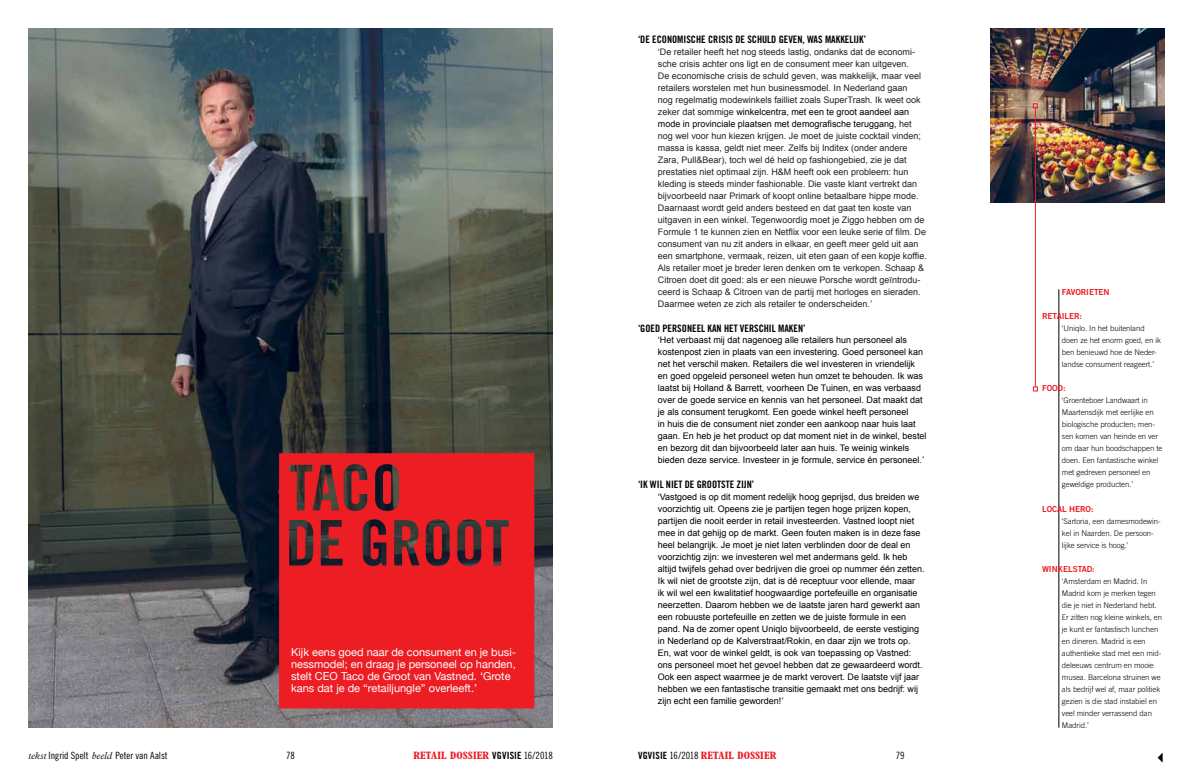
<style>
.page{position:relative;width:1191px;height:780px;background:#fff}
.page>*{position:absolute;margin:0;border:0;box-sizing:border-box;transform-origin:0 0}
.t1{font:11px/12px "Helvetica Neue";color:#fff}
.t2{font:700 condensed 10.7px "M Plantin";letter-spacing:.015em;color:#ed1d24}
.t3{font:10.2px "Trade Gothic Bold Cond Twenty";color:#000}
.t4{font:10px "Trade Gothic Cond Eighteen";letter-spacing:-.005em;color:#000}
.t5{font:9px/12px "Arial";color:#000}
.t6{font:9px/12px "Arial";color:#222}
.t7{font:8.3px "Trade Gothic Bold Two";letter-spacing:-.005em;color:#ed1d24}
.t8{font:300 7.8px/12px "Trade Gothic";letter-spacing:-.005em;color:#000}
.s1{font-family:"Helvetica"}
.s2{color:#000}
.s3{font-family:"M Plantin";font-weight:300;font-style:italic}
.s4{font-family:"Trade Gothic Bold Cond Twenty";font-weight:400;font-stretch:normal;font-size:10px;color:#000}
.s5{font-family:"Trade Gothic Cond Eighteen";font-weight:400;font-stretch:normal;font-size:10px;color:#000}
</style>
<div class="page">
<hr style="left:1058px;top:289px;width:1px;height:438px;background:#000">
<img style="left:28px;top:29px;width:525px;height:698px">
<svg style="left:279px;top:453px;width:255px;height:255px;background:#d51f25"></svg>
<svg style="left:465px;top:526px;width:8px;height:33px"></svg>
<svg style="left:1157px;top:753px;width:5px;height:9px"></svg>
<img style="left:990px;top:28px;width:174px;height:174px">
<hr style="left:1034px;top:108px;width:2px;height:279px;background:#ed1d24">
<svg style="left:1032px;top:103px;width:6px;height:5px"></svg>
<svg style="left:1032px;top:386px;width:6px;height:5px"></svg>
<p class="t1" style="left:291px;top:646px;width:226px">Kijk eens goed naar de consument en je busi&shy;nessmodel; en draag je personeel op handen, stelt CEO Taco de Groot van Vastned. ‘Grote kans dat je de “retailjungle” overleeft.’</p>
<p class="t3" style="left:638px;top:34px;width:229px">‘DE ECONOMISCHE CRISIS DE SCHULD GEVEN, WAS MAKKELIJK’</p>
<p class="t6" style="left:658px;top:46px;width:270px"><span class="s1">‘</span>De retailer heeft het nog steeds lastig, ondanks dat de economi&shy;sche crisis achter ons ligt en de consument meer kan uitgeven.<br>De economische crisis de schuld geven, was makkelijk, maar veel retailers worstelen met hun businessmodel. In Nederland gaan<br>nog regelmatig modewinkels failliet zoals SuperTrash. Ik weet ook zeker dat sommige <span class="s2">winkelcentra, met een te groot aandeel aan mode in provinciale plaatsen met demografische teruggang,</span> het nog wel voor hun kiezen krijgen. Je moet de juiste cocktail vinden; massa is kassa, geldt niet meer. Zelfs bij Inditex (onder andere Zara, Pull&amp;Bear), toch wel dé held op fashiongebied, zie je dat prestaties niet optimaal zijn. H&amp;M heeft ook een probleem: hun kleding is steeds minder fashionable. Die vaste klant vertrekt dan bijvoorbeeld naar Primark of koopt online betaalbare hippe mode.<br>Daarnaast wordt geld anders besteed en dat gaat ten koste van uitgaven in een winkel. Tegenwoordig moet je Ziggo hebben om de Formule 1 te kunnen zien en Netflix voor een leuke serie of film. De consument van nu zit anders in elkaar, en geeft meer geld uit aan een smartphone, vermaak, reizen, uit eten gaan of een kopje koffie.<br>Als retailer moet je breder leren denken om te verkopen. Schaap &amp; Citroen doet dit goed: als er een nieuwe Porsche wordt geïntrodu&shy;ceerd is Schaap &amp; Citroen van de partij met horloges en sieraden.<br>Daarmee weten ze zich als retailer te onderscheiden.<span class="s1">’</span></p>
<p class="t3" style="left:638px;top:322px;width:169px">‘GOED PERSONEEL KAN HET VERSCHIL MAKEN’</p>
<p class="t5" style="left:658px;top:334px;width:270px"><span class="s1">‘</span>Het verbaast mij dat nagenoeg alle retailers hun personeel als kostenpost zien in plaats van een investering. Goed personeel kan net het verschil maken. Retailers die wel investeren in vriendelijk en goed opgeleid personeel weten hun omzet te behouden. Ik was laatst bij Holland &amp; Barrett, voorheen De Tuinen, en was verbaasd over de goede service en kennis van het personeel. Dat maakt dat je als consument terugkomt. Een goede winkel heeft personeel<br>in huis die de consument niet zonder een aankoop naar huis laat gaan. En heb je het product op dat moment niet in de winkel, bestel en bezorg dit dan bijvoorbeeld later aan huis. Te weinig winkels bieden deze service. Investeer in je formule, service én personeel.<span class="s1">’</span></p>
<p class="t3" style="left:638px;top:478px;width:118px">‘IK WIL NIET DE GROOTSTE ZIJN’</p>
<p class="t5" style="left:658px;top:490px;width:268px"><span class="s1">‘</span>Vastgoed is op dit moment redelijk hoog geprijsd, dus breiden we voorzichtig uit. Opeens zie je partijen tegen hoge prijzen kopen, partijen die nooit eerder in retail investeerden. Vastned loopt niet mee in dat gehijg op de markt. Geen fouten maken is in deze fase heel belangrijk. Je moet je niet laten verblinden door de deal en voorzichtig zijn: we investeren wel met andermans geld. Ik heb altijd twijfels gehad over bedrijven die groei op nummer één zetten.<br>Ik wil niet de grootste zijn, dat is dé receptuur voor ellende, maar<br>ik wil wel een kwalitatief hoogwaardige portefeuille en organisatie neerzetten. Daarom hebben we de laatste jaren hard gewerkt aan een robuuste portefeuille en zetten we de juiste formule in een pand. Na de zomer opent Uniqlo bijvoorbeeld, de eerste vestiging in Nederland op de Kalverstraat/Rokin, en daar zijn we trots op.<br>En, wat voor de winkel geldt, is ook van toepassing op Vastned: ons personeel moet het gevoel hebben dat ze gewaardeerd wordt.<br>Ook een aspect waarmee je de markt verovert. De laatste vijf jaar hebben we een fantastische transitie gemaakt met ons bedrijf: wij zijn echt een familie geworden!<span class="s1">’</span></p>
<p class="t4" style="left:28px;top:749px;width:141px"><span class="s3">tekst</span> Ingrid Spelt <span class="s3">beeld</span> Peter van Aalst</p>
<p class="t4" style="left:286px;top:749px;width:10px">78</p>
<p class="t2" style="left:413px;top:748px;width:141px">RETAIL DOSSIER <span class="s4">VGVISIE</span> <span class="s5">16/2018</span></p>
<p class="t2" style="left:638px;top:748px;width:140px"><span class="s4">VGVISIE</span> <span class="s5">16/2018</span> RETAIL DOSSIER</p>
<p class="t4" style="left:896px;top:749px;width:10px">79</p>
<p class="t7" style="left:1062px;top:287px;width:49px">FAVORIETEN</p>
<p class="t7" style="left:1042px;top:311px;width:41px">RETAILER:</p>
<p class="t8" style="left:1062px;top:322px;width:101px">‘Uniqlo. In het buitenland doen ze het enorm goed, en ik ben benieuwd hoe de Neder&shy;landse consument reageert.’</p>
<p class="t7" style="left:1042px;top:383px;width:25px">FOOD:</p>
<p class="t8" style="left:1062px;top:394px;width:102px">‘Groenteboer Landwaart in<br>Maartensdijk met eerlijke en biologische producten; men&shy;sen komen van heinde en ver om daar hun boodschappen te doen. Een fantastische winkel met gedreven personeel en geweldige producten.’</p>
<p class="t7" style="left:1042px;top:503px;width:53px">LOCAL HERO:</p>
<p class="t8" style="left:1062px;top:514px;width:100px">‘Sartoria, een damesmodewin&shy;kel in Naarden. De persoon&shy;lijke service is hoog.’</p>
<p class="t7" style="left:1042px;top:563px;width:54px">WINKELSTAD:</p>
<p class="t8" style="left:1062px;top:574px;width:102px">‘Amsterdam en Madrid. In<br>Madrid kom je merken tegen die je niet in Nederland hebt.<br>Er zitten nog kleine winkels, en je kunt er fantastisch lunchen en dineren. Madrid is een authentieke stad met een mid&shy;deleeuws centrum en mooie musea. Barcelona struinen we als bedrijf wel af, maar politiek gezien is die stad instabiel en veel minder verrassend dan<br>Madrid.’</p>
</div>
